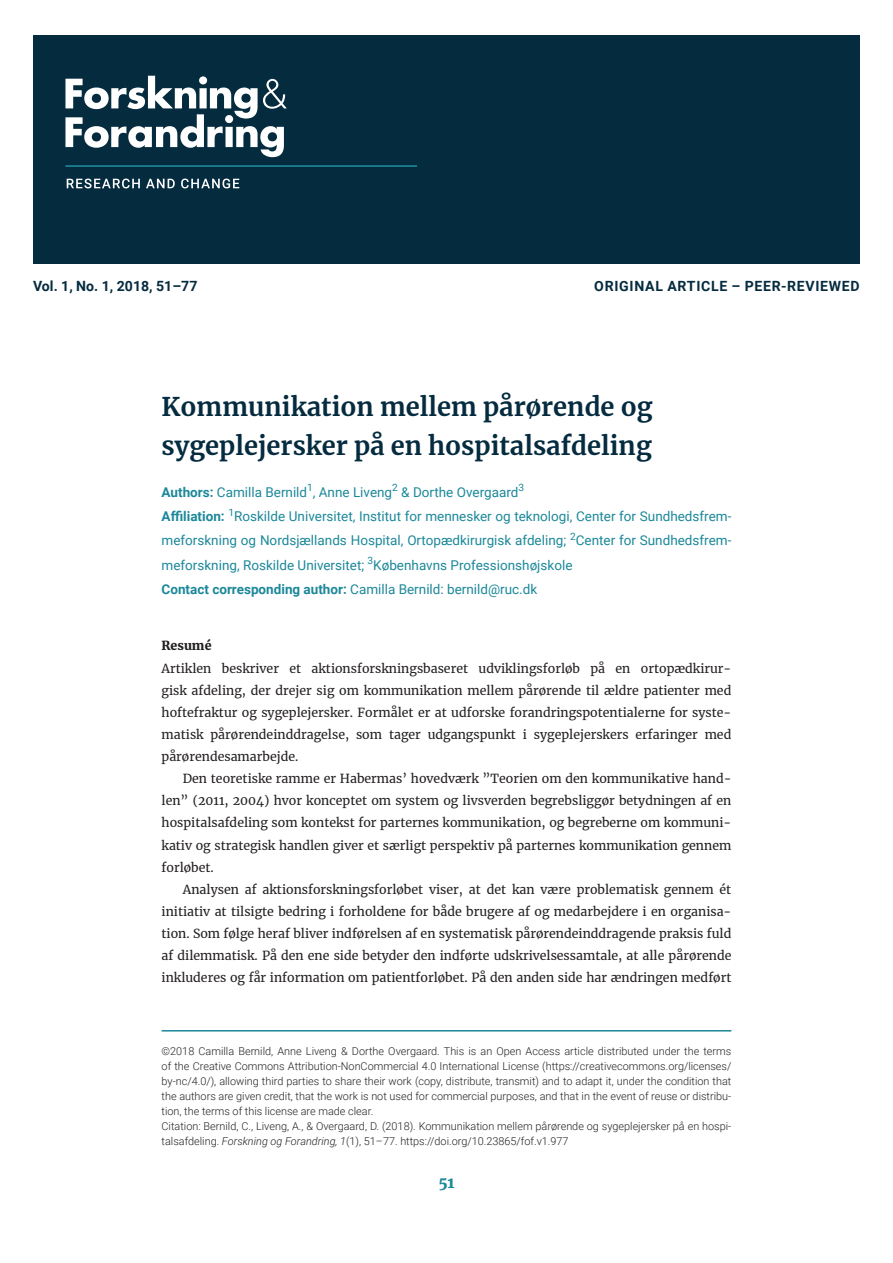
<style>
.page{position:relative;width:893px;height:1263px;background:#fff}
.page>*{position:absolute;margin:0;border:0;box-sizing:border-box;transform-origin:0 0}
.t1{font:700 25.5px/39px "Merriweather";color:#052b3f}
.t2{font:900 15px "Merriweather";color:#1c8899}
.t3{font:700 14.1px "Roboto";letter-spacing:.05em;color:#052b3f}
.t4{font:700 14.1px "Roboto";color:#052b3f}
.t5{font:13.5px/24.5px "Roboto";color:#1c8899}
.t6{font:12.3px/22.2px "Merriweather";color:#231f20;text-align:justify}
.t7{font:900 12.3px "Merriweather";color:#231f20}
.t8{font:300 10.8px/15px "Roboto";color:#231f20}
.s1{font-weight:700}
.s2{font-style:italic}
</style>
<div class="page">
<hr style="left:162px;top:1030px;width:569px;height:1px;background:#1c8899">
<div style="left:33px;top:35px;width:827px;height:229px;background:#052b3f"></div>
<svg style="left:65px;top:76px;width:222px;height:81px"></svg>
<hr style="left:65px;top:165px;width:352px;height:2px;background:#1c8899">
<svg style="left:67px;top:179px;width:172px;height:9px"></svg>
<p class="t4" style="left:33px;top:276px;width:166px">Vol. 1, No. 1, 2018, 51–77</p>
<p class="t3" style="left:594px;top:276px;width:267px">Original article – Peer-reviewed</p>
<h1 class="t1" style="left:162px;top:387px;width:492px">Kommunikation mellem pårørende og sygeplejersker på en hospitalsafdeling</h1>
<p class="t5" style="left:162px;top:479px;width:571px"><span class="s1">Authors:</span> Camilla Bernild<sup>1</sup>, Anne Liveng<sup>2</sup> &amp; Dorthe Overgaard<sup>3<br></sup><span class="s1">Affiliation:</span> <sup>1</sup>Roskilde Universitet, Institut for mennesker og teknologi, Center for Sundhedsfrem&shy;meforskning og Nordsjællands Hospital, Ortopædkirurgisk afdeling; <sup>2</sup>Center for Sundhedsfrem&shy;meforskning, Roskilde Universitet; <sup>3</sup>Københavns Professionshøjskole<br><span class="s1">Contact corresponding author:</span> Camilla Bernild: bernild@ruc.dk</p>
<p class="t7" style="left:162px;top:637px;width:51px">Resumé</p>
<p class="t6" style="left:162px;top:657px;width:571px">Artiklen beskriver et aktionsforskningsbaseret udviklingsforløb på en ortopædkirur&shy;gisk afdeling, der drejer sig om kommunikation mellem pårørende til ældre patienter med hoftefraktur og sygeplejersker. Formålet er at udforske forandringspotentialerne for syste&shy;matisk pårørendeinddragelse, som tager udgangspunkt i sygeplejerskers erfaringer med pårørendesamarbejde.</p>
<p class="t6" style="left:162px;top:767px;width:571px;text-indent:21px">Den teoretiske ramme er Habermas’ hovedværk ”Teorien om den kommunikative hand&shy;len” (2011, 2004) hvor konceptet om system og livsverden begrebsliggør betydningen af en hospitalsafdeling som kontekst for parternes kommunikation, og begreberne om kommuni&shy;kativ og strategisk handlen giver et særligt perspektiv på parternes kommunikation gennem forløbet.</p>
<p class="t6" style="left:162px;top:878px;width:571px;text-indent:21px">Analysen af aktionsforskningsforløbet viser, at det kan være problematisk gennem ét initiativ at tilsigte bedring i forholdene for både brugere af og medarbejdere i en organisa&shy;tion. Som følge heraf bliver indførelsen af en systematisk pårørendeinddragende praksis fuld af dilemmatisk. På den ene side betyder den indførte udskrivelsessamtale, at alle pårørende inkluderes og får information om patientforløbet. På den anden side har ændringen medført</p>
<p class="t8" style="left:162px;top:1043px;width:571px">©2018 Camilla Bernild, Anne Liveng &amp; Dorthe Overgaard. This is an Open Access article distributed under the terms of the Creative Commons Attribution-NonCommercial 4.0 International License (https://creativecommons.org/licenses/ by-nc/4.0/), allowing third parties to share their work (copy, distribute, transmit) and to adapt it, under the condition that the authors are given credit, that the work is not used for commercial purposes, and that in the event of reuse or distribu&shy;tion, the terms of this license are made clear.<br>Citation: Bernild, C., Liveng, A., &amp; Overgaard, D. (2018). Kommunikation mellem pårørende og sygeplejersker på en hospi&shy;talsafdeling. <span class="s2">Forskning og Forandring, 1</span>(1), 51–77. https://doi.org/10.23865/fof.v1.977</p>
<p class="t2" style="left:438px;top:1172px;width:18px">51</p>
</div>
